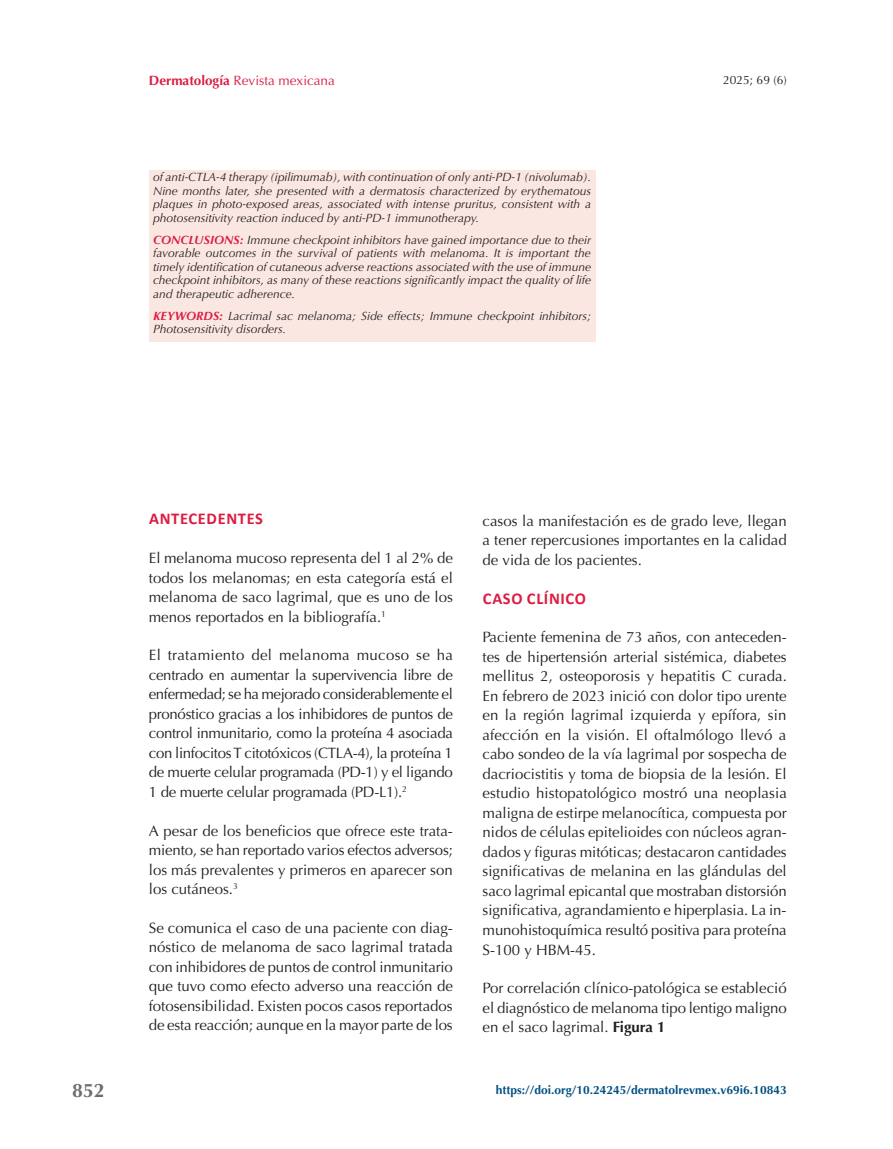
<style>
.page{position:relative;width:893px;height:1149px;background:#fff}
.page>*{position:absolute;margin:0;border:0;box-sizing:border-box;transform-origin:0 0}
.t1{font:700 19.5px "Optima";color:#6c6d70}
.t2{font:700 16.5px "Calibri";letter-spacing:.04em;color:#dc1c42}
.t3{font:15px/19.5px "Optima";color:#231f20;text-align:justify}
.t4{font:13.5px "Optima";color:#dc1c42}
.t5{font:italic 12px/13.5px "Optima";color:#231f20;text-align:justify}
.t6{font:700 12px "Optima";color:#025284}
.t7{font:12px "Optima";color:#231f20}
.s1{font-weight:700}
.s2{font-weight:700;color:#dc1c42}
</style>
<div class="page">
<div style="left:149px;top:170px;width:446px;height:172px;background:#fbe7e2"></div>
<p class="t4" style="left:149px;top:73px;width:188px"><span class="s1">Dermatología</span> Revista mexicana</p>
<p class="t5" style="left:153px;top:170px;width:439px">of anti-CTLA-4 therapy (ipilimumab), with continuation of only anti-PD-1 (nivolumab).<br>Nine months later, she presented with a dermatosis characterized by erythematous plaques in photo-exposed areas, associated with intense pruritus, consistent with a photosensitivity reaction induced by anti-PD-1 immunotherapy.</p>
<p class="t5" style="left:153px;top:233px;width:440px"><span class="s2">CONCLUSIONS:</span> Immune checkpoint inhibitors have gained importance due to their favorable outcomes in the survival of patients with melanoma. It is important the timely identification of cutaneous adverse reactions associated with the use of immune checkpoint inhibitors, as many of these reactions significantly impact the quality of life and therapeutic adherence.</p>
<p class="t5" style="left:153px;top:309px;width:439px"><span class="s2">KEYWORDS:</span> Lacrimal sac melanoma; Side effects; Immune checkpoint inhibitors;<br>Photosensitivity disorders.</p>
<p class="t7" style="left:723px;top:73px;width:65px">2025; 69 (6)</p>
<h1 class="t1" style="left:72px;top:1079px;width:34px">852</h1>
<p class="t2" style="left:149px;top:508px;width:115px">ANTECEDENTES</p>
<p class="t3" style="left:149px;top:548px;width:306px">El melanoma mucoso representa del 1 al 2% de todos los melanomas; en esta categoría está el melanoma de saco lagrimal, que es uno de los menos reportados en la bibliografía.<sup>1</sup></p>
<p class="t3" style="left:149px;top:645px;width:306px">El tratamiento del melanoma mucoso se ha centrado en aumentar la supervivencia libre de enfermedad; se ha mejorado considerablemente el pronóstico gracias a los inhibidores de puntos de control inmunitario, como la proteína 4 asociada con linfocitos T citotóxicos (CTLA-4), la proteína 1 de muerte celular programada (PD-1) y el ligando 1 de muerte celular programada (PD-L1).<sup>2</sup></p>
<p class="t3" style="left:149px;top:820px;width:306px">A pesar de los beneficios que ofrece este trata&shy;miento, se han reportado varios efectos adversos; los más prevalentes y primeros en aparecer son los cutáneos.<sup>3</sup></p>
<p class="t3" style="left:149px;top:917px;width:306px">Se comunica el caso de una paciente con diag&shy;nóstico de melanoma de saco lagrimal tratada con inhibidores de puntos de control inmunitario que tuvo como efecto adverso una reacción de fotosensibilidad. Existen pocos casos reportados de esta reacción; aunque en la mayor parte de los</p>
<p class="t3" style="left:483px;top:511px;width:306px">casos la manifestación es de grado leve, llegan a tener repercusiones importantes en la calidad de vida de los pacientes.</p>
<p class="t2" style="left:483px;top:587px;width:105px">CASO CLÍNICO</p>
<p class="t3" style="left:483px;top:627px;width:306px">Paciente femenina de 73 años, con anteceden&shy;tes de hipertensión arterial sistémica, diabetes mellitus 2, osteoporosis y hepatitis C curada.<br>En febrero de 2023 inició con dolor tipo urente en la región lagrimal izquierda y epífora, sin afección en la visión. El oftalmólogo llevó a cabo sondeo de la vía lagrimal por sospecha de dacriocistitis y toma de biopsia de la lesión. El estudio histopatológico mostró una neoplasia maligna de estirpe melanocítica, compuesta por nidos de células epitelioides con núcleos agran&shy;dados y figuras mitóticas; destacaron cantidades significativas de melanina en las glándulas del saco lagrimal epicantal que mostraban distorsión significativa, agrandamiento e hiperplasia. La in&shy;munohistoquímica resultó positiva para proteína S-100 y HBM-45.</p>
<p class="t3" style="left:483px;top:978px;width:306px">Por correlación clínico-patológica se estableció el diagnóstico de melanoma tipo lentigo maligno en el saco lagrimal. <span class="s1">Figura 1</span></p>
<p class="t6" style="left:496px;top:1082px;width:292px">https://doi.org/10.24245/dermatolrevmex.v69i6.10843</p>
</div>
